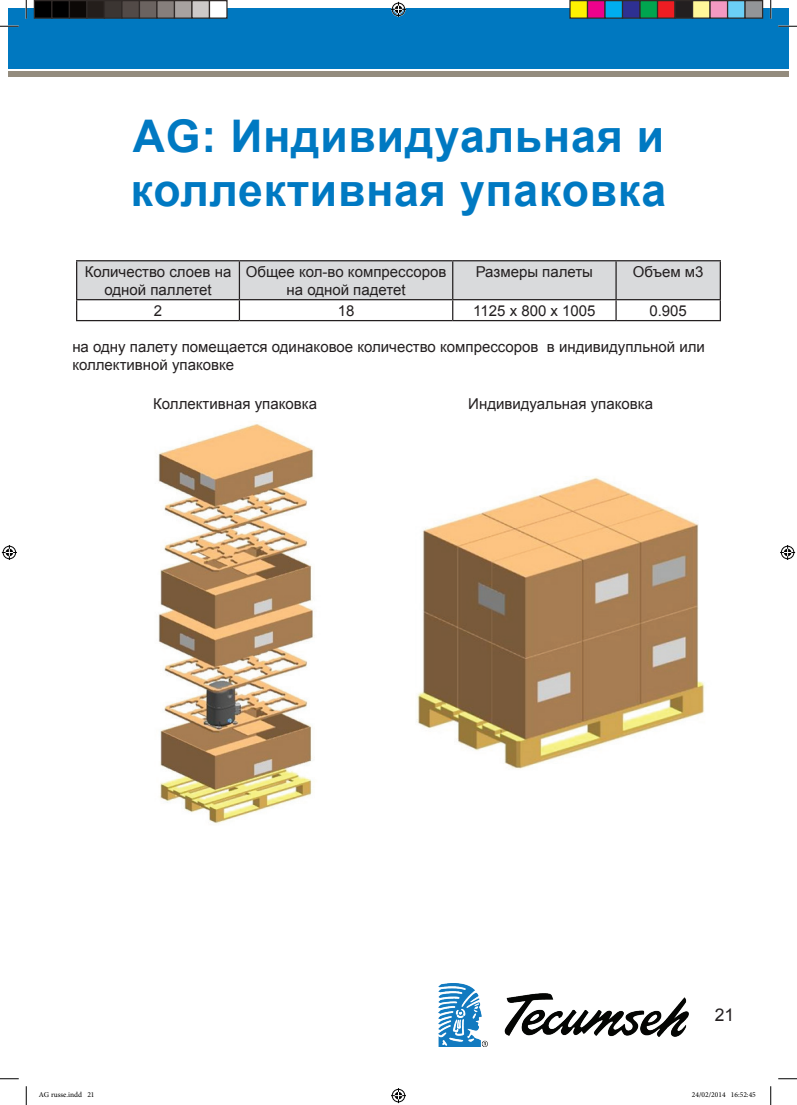
<style>
.page{position:relative;width:797px;height:1105px;background:#fff}
.page>*{position:absolute;margin:0;border:0;box-sizing:border-box;transform-origin:0 0}
.t1{font:700 45px/54px "Arial";letter-spacing:.02em;color:#0079c2}
.t2{font:17.5px "Arial";color:#231f20}
.t3{font:15px/18px "Arial";color:#231f20;text-align:center}
.t4{font:7.5px "Minion Pro";color:#000}
</style>
<div class="page">
<img style="left:438px;top:983px;width:250px;height:63px">
<div style="left:9px;top:9px;width:779px;height:60px;background:#0078c0"></div>
<div style="left:9px;top:71px;width:779px;height:6px;background:#948c7e"></div>
<hr style="left:76px;top:260px;width:163px;height:1px;background:#231f20">
<hr style="left:239px;top:260px;width:214px;height:1px;background:#231f20">
<hr style="left:453px;top:260px;width:163px;height:1px;background:#231f20">
<hr style="left:616px;top:260px;width:105px;height:1px;background:#231f20">
<hr style="left:719px;top:261px;width:2px;height:38px;background:#231f20">
<hr style="left:616px;top:299px;width:105px;height:1px;background:#231f20">
<svg style="left:76px;top:261px;width:644px;height:59px"></svg>
<hr style="left:719px;top:300px;width:2px;height:20px;background:#231f20">
<hr style="left:76px;top:320px;width:163px;height:1px;background:#231f20">
<hr style="left:239px;top:320px;width:214px;height:1px;background:#231f20">
<hr style="left:453px;top:320px;width:163px;height:1px;background:#231f20">
<hr style="left:616px;top:320px;width:105px;height:1px;background:#231f20">
<img style="left:158px;top:421px;width:156px;height:403px">
<img style="left:417px;top:476px;width:288px;height:293px">
<svg style="left:0;top:25px;width:19px;height:2px"></svg>
<svg style="left:778px;top:25px;width:19px;height:2px"></svg>
<svg style="left:0;top:1078px;width:19px;height:1px"></svg>
<svg style="left:778px;top:1078px;width:19px;height:1px"></svg>
<svg style="left:25px;top:0;width:2px;height:19px"></svg>
<svg style="left:25px;top:1086px;width:2px;height:19px"></svg>
<svg style="left:770px;top:0;width:1px;height:19px"></svg>
<svg style="left:770px;top:1086px;width:1px;height:19px"></svg>
<svg style="left:391px;top:2px;width:15px;height:15px"></svg>
<svg style="left:391px;top:1088px;width:15px;height:15px"></svg>
<svg style="left:2px;top:545px;width:15px;height:15px"></svg>
<svg style="left:780px;top:545px;width:15px;height:15px"></svg>
<div style="left:34px;top:1px;width:18px;height:17px;background:#000"></div>
<div style="left:34px;top:0;width:18px;height:19px;border:1px solid #302a28"></div>
<div style="left:52px;top:1px;width:17px;height:17px;background:#000"></div>
<div style="left:51px;top:0;width:19px;height:19px;border:1px solid #302a28"></div>
<div style="left:69px;top:1px;width:18px;height:17px;background:#0c0806"></div>
<div style="left:69px;top:0;width:19px;height:19px;border:1px solid #302a28"></div>
<div style="left:87px;top:1px;width:17px;height:17px;background:#241e1b"></div>
<div style="left:86px;top:0;width:19px;height:19px;border:1px solid #302a28"></div>
<div style="left:104px;top:1px;width:18px;height:17px;background:#3b3532"></div>
<div style="left:104px;top:0;width:18px;height:19px;border:1px solid #302a28"></div>
<div style="left:122px;top:1px;width:17px;height:17px;background:#524a47"></div>
<div style="left:121px;top:0;width:19px;height:19px;border:1px solid #302a28"></div>
<div style="left:139px;top:1px;width:18px;height:17px;background:#6b6360"></div>
<div style="left:139px;top:0;width:19px;height:19px;border:1px solid #302a28"></div>
<div style="left:157px;top:1px;width:17px;height:17px;background:#867f7c"></div>
<div style="left:156px;top:0;width:19px;height:19px;border:1px solid #302a28"></div>
<div style="left:174px;top:1px;width:18px;height:17px;background:#a7a2a0"></div>
<div style="left:174px;top:0;width:18px;height:19px;border:1px solid #302a28"></div>
<div style="left:192px;top:1px;width:17px;height:17px;background:#cdc9c8"></div>
<div style="left:191px;top:0;width:19px;height:19px;border:1px solid #302a28"></div>
<div style="left:209px;top:1px;width:18px;height:17px;background:#fff"></div>
<div style="left:209px;top:0;width:19px;height:19px;border:1px solid #302a28"></div>
<div style="left:570px;top:1px;width:17px;height:17px;background:#fff101"></div>
<div style="left:569px;top:0;width:19px;height:19px;border:1px solid #302a28"></div>
<div style="left:587px;top:1px;width:18px;height:17px;background:#ed028c"></div>
<div style="left:587px;top:0;width:18px;height:19px;border:1px solid #302a28"></div>
<div style="left:605px;top:1px;width:17px;height:17px;background:#00aeef"></div>
<div style="left:604px;top:0;width:19px;height:19px;border:1px solid #302a28"></div>
<div style="left:622px;top:1px;width:18px;height:17px;background:#2e3092"></div>
<div style="left:622px;top:0;width:18px;height:19px;border:1px solid #302a28"></div>
<div style="left:640px;top:1px;width:17px;height:17px;background:#00a54f"></div>
<div style="left:639px;top:0;width:19px;height:19px;border:1px solid #302a28"></div>
<div style="left:657px;top:1px;width:18px;height:17px;background:#ee1d23"></div>
<div style="left:657px;top:0;width:18px;height:19px;border:1px solid #302a28"></div>
<div style="left:675px;top:1px;width:17px;height:17px;background:#231f20"></div>
<div style="left:674px;top:0;width:19px;height:19px;border:1px solid #302a28"></div>
<div style="left:692px;top:1px;width:18px;height:17px;background:#fff79a"></div>
<div style="left:692px;top:0;width:18px;height:19px;border:1px solid #302a28"></div>
<div style="left:710px;top:1px;width:17px;height:17px;background:#f499c2"></div>
<div style="left:709px;top:0;width:19px;height:19px;border:1px solid #302a28"></div>
<div style="left:727px;top:1px;width:18px;height:17px;background:#6bcff6"></div>
<div style="left:727px;top:0;width:18px;height:19px;border:1px solid #302a28"></div>
<div style="left:745px;top:1px;width:17px;height:17px;background:#939598"></div>
<div style="left:744px;top:0;width:19px;height:19px;border:1px solid #302a28"></div>
<h1 class="t1" style="left:131px;top:111px;width:537px">AG: Индивидуальная и коллективная упаковка</h1>
<p class="t3" style="left:85px;top:263px;width:148px">Количество слоев на одной паллетеt</p>
<p class="t3" style="left:246px;top:263px;width:202px">Общее кол-во компрессоров на одной падетеt</p>
<p class="t3" style="left:476px;top:263px;width:119px">Размеры палеты</p>
<p class="t3" style="left:633px;top:263px;width:72px">Объем м3</p>
<p class="t3" style="left:154px;top:301px;width:10px">2</p>
<p class="t3" style="left:338px;top:301px;width:18px">18</p>
<p class="t3" style="left:473px;top:301px;width:124px">1125 x 800 x 1005</p>
<p class="t3" style="left:649px;top:301px;width:39px">0.905</p>
<p class="t3" style="left:72px;top:338px;width:634px;text-align:left">на одну палету помещается одинаковое количество компрессоров в индивидупльной или коллективной упаковке</p>
<p class="t3" style="left:153px;top:395px;width:165px">Коллективная упаковка</p>
<p class="t3" style="left:468px;top:395px;width:186px">Индивидуальная упаковка</p>
<p class="t2" style="left:715px;top:1003px;width:21px">21</p>
<p class="t4" style="left:39px;top:1090px;width:57px">AG russe.indd 21</p>
<p class="t4" style="left:692px;top:1090px;width:65px">24/02/2014 16:52:45</p>
</div>
